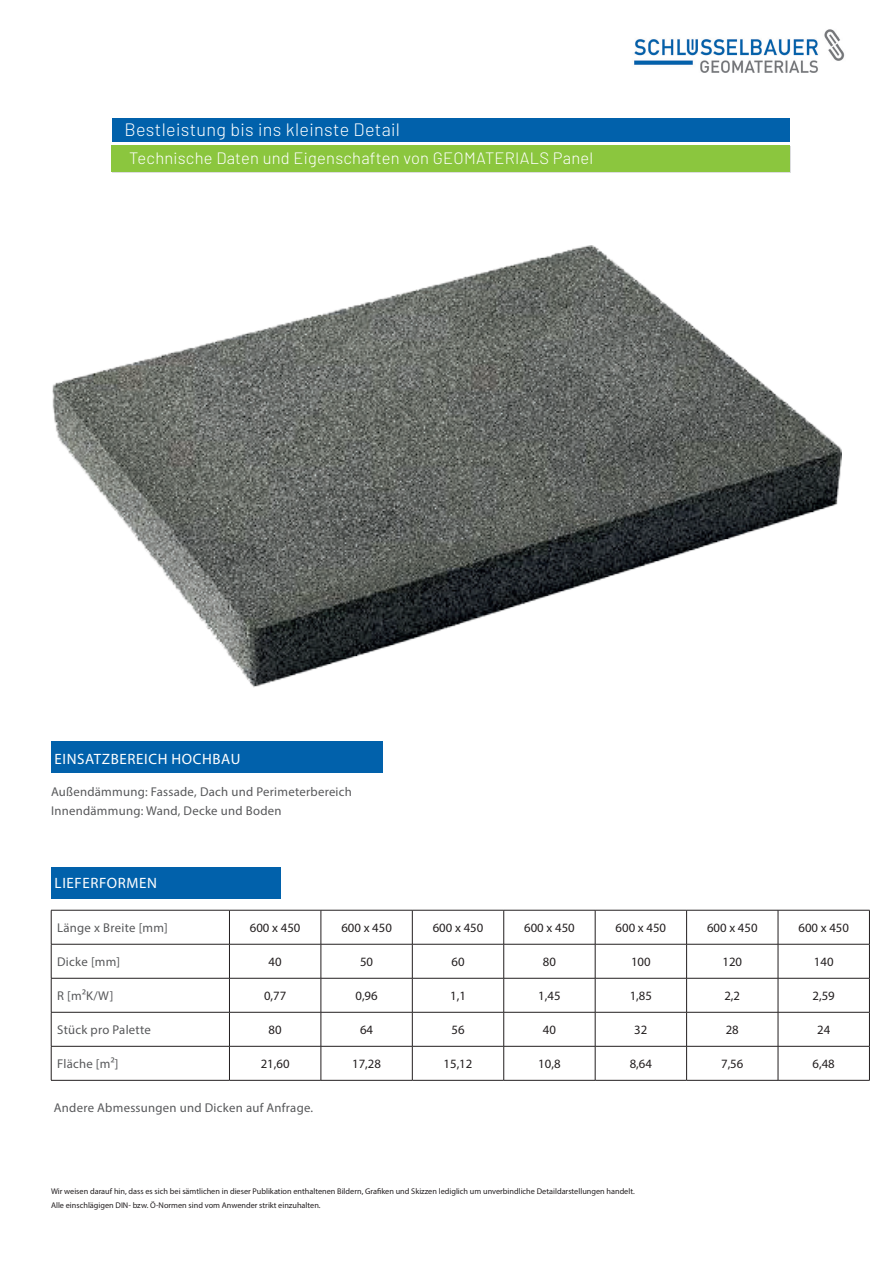
<style>
.page{position:relative;width:893px;height:1263px;background:#fff}
.page>*{position:absolute;margin:0;border:0;box-sizing:border-box;transform-origin:0 0}
.t1{font:300 18px "Barlow";letter-spacing:.02em;color:#fff}
.t2{font:300 16.5px "Barlow";letter-spacing:.015em;color:#fff}
.t3{font:15px "Myriad Pro";letter-spacing:.04em;color:#fff}
.t4{font:12.75px/18.8px "Myriad Pro";letter-spacing:.02em;color:#57585a}
.t5{font:12.75px "Myriad Pro";color:#231f20}
.t6{font:8.25px/13.5px "Myriad Pro";color:#231f20}
</style>
<div class="page">
<hr style="left:229px;top:910px;width:1px;height:34px;background:#231f20">
<hr style="left:321px;top:910px;width:1px;height:34px;background:#231f20">
<hr style="left:412px;top:910px;width:1px;height:34px;background:#231f20">
<hr style="left:503px;top:910px;width:1px;height:34px;background:#231f20">
<hr style="left:595px;top:910px;width:1px;height:34px;background:#231f20">
<hr style="left:686px;top:910px;width:1px;height:34px;background:#231f20">
<hr style="left:778px;top:910px;width:1px;height:34px;background:#231f20">
<hr style="left:869px;top:910px;width:1px;height:34px;background:#231f20">
<hr style="left:229px;top:944px;width:1px;height:34px;background:#231f20">
<hr style="left:321px;top:944px;width:1px;height:34px;background:#231f20">
<hr style="left:412px;top:944px;width:1px;height:34px;background:#231f20">
<hr style="left:503px;top:944px;width:1px;height:34px;background:#231f20">
<hr style="left:595px;top:944px;width:1px;height:34px;background:#231f20">
<hr style="left:686px;top:944px;width:1px;height:34px;background:#231f20">
<hr style="left:778px;top:944px;width:1px;height:34px;background:#231f20">
<hr style="left:869px;top:944px;width:1px;height:34px;background:#231f20">
<hr style="left:229px;top:978px;width:1px;height:34px;background:#231f20">
<hr style="left:321px;top:978px;width:1px;height:34px;background:#231f20">
<hr style="left:412px;top:978px;width:1px;height:34px;background:#231f20">
<hr style="left:503px;top:978px;width:1px;height:34px;background:#231f20">
<hr style="left:595px;top:978px;width:1px;height:34px;background:#231f20">
<hr style="left:686px;top:978px;width:1px;height:34px;background:#231f20">
<hr style="left:778px;top:978px;width:1px;height:34px;background:#231f20">
<hr style="left:869px;top:978px;width:1px;height:34px;background:#231f20">
<hr style="left:229px;top:1012px;width:1px;height:34px;background:#231f20">
<hr style="left:321px;top:1012px;width:1px;height:34px;background:#231f20">
<hr style="left:412px;top:1012px;width:1px;height:34px;background:#231f20">
<hr style="left:503px;top:1012px;width:1px;height:34px;background:#231f20">
<hr style="left:595px;top:1012px;width:1px;height:34px;background:#231f20">
<hr style="left:686px;top:1012px;width:1px;height:34px;background:#231f20">
<hr style="left:778px;top:1012px;width:1px;height:34px;background:#231f20">
<hr style="left:869px;top:1012px;width:1px;height:34px;background:#231f20">
<hr style="left:229px;top:1046px;width:1px;height:34px;background:#231f20">
<hr style="left:321px;top:1046px;width:1px;height:34px;background:#231f20">
<hr style="left:412px;top:1046px;width:1px;height:34px;background:#231f20">
<hr style="left:503px;top:1046px;width:1px;height:34px;background:#231f20">
<hr style="left:595px;top:1046px;width:1px;height:34px;background:#231f20">
<hr style="left:686px;top:1046px;width:1px;height:34px;background:#231f20">
<hr style="left:778px;top:1046px;width:1px;height:34px;background:#231f20">
<hr style="left:869px;top:1046px;width:1px;height:34px;background:#231f20">
<hr style="left:229px;top:1080px;width:92px;height:1px;background:#231f20">
<hr style="left:321px;top:1080px;width:91px;height:1px;background:#231f20">
<hr style="left:412px;top:1080px;width:92px;height:1px;background:#231f20">
<hr style="left:504px;top:1080px;width:91px;height:1px;background:#231f20">
<hr style="left:595px;top:1080px;width:92px;height:1px;background:#231f20">
<hr style="left:687px;top:1080px;width:91px;height:1px;background:#231f20">
<hr style="left:778px;top:1080px;width:92px;height:1px;background:#231f20">
<hr style="left:51px;top:910px;width:178px;height:1px;background:#231f20">
<hr style="left:51px;top:910px;width:1px;height:34px;background:#231f20">
<hr style="left:51px;top:944px;width:178px;height:1px;background:#231f20">
<hr style="left:51px;top:944px;width:1px;height:34px;background:#231f20">
<hr style="left:51px;top:978px;width:178px;height:1px;background:#231f20">
<hr style="left:51px;top:978px;width:1px;height:34px;background:#231f20">
<hr style="left:51px;top:1012px;width:178px;height:1px;background:#231f20">
<hr style="left:51px;top:1012px;width:1px;height:34px;background:#231f20">
<hr style="left:229px;top:1046px;width:92px;height:1px;background:#231f20">
<hr style="left:321px;top:1046px;width:91px;height:1px;background:#231f20">
<hr style="left:412px;top:1046px;width:92px;height:1px;background:#231f20">
<hr style="left:504px;top:1046px;width:91px;height:1px;background:#231f20">
<hr style="left:595px;top:1046px;width:92px;height:1px;background:#231f20">
<hr style="left:687px;top:1046px;width:91px;height:1px;background:#231f20">
<hr style="left:778px;top:1046px;width:92px;height:1px;background:#231f20">
<hr style="left:51px;top:1046px;width:178px;height:1px;background:#231f20">
<hr style="left:51px;top:1046px;width:1px;height:34px;background:#231f20">
<hr style="left:51px;top:1080px;width:178px;height:1px;background:#231f20">
<hr style="left:229px;top:910px;width:92px;height:1px;background:#231f20">
<hr style="left:321px;top:910px;width:91px;height:1px;background:#231f20">
<hr style="left:412px;top:910px;width:92px;height:1px;background:#231f20">
<hr style="left:504px;top:910px;width:91px;height:1px;background:#231f20">
<hr style="left:595px;top:910px;width:92px;height:1px;background:#231f20">
<hr style="left:687px;top:910px;width:91px;height:1px;background:#231f20">
<hr style="left:778px;top:910px;width:92px;height:1px;background:#231f20">
<hr style="left:229px;top:944px;width:92px;height:1px;background:#231f20">
<hr style="left:321px;top:944px;width:91px;height:1px;background:#231f20">
<hr style="left:412px;top:944px;width:92px;height:1px;background:#231f20">
<hr style="left:504px;top:944px;width:91px;height:1px;background:#231f20">
<hr style="left:595px;top:944px;width:92px;height:1px;background:#231f20">
<hr style="left:687px;top:944px;width:91px;height:1px;background:#231f20">
<hr style="left:778px;top:944px;width:92px;height:1px;background:#231f20">
<hr style="left:229px;top:978px;width:92px;height:1px;background:#231f20">
<hr style="left:321px;top:978px;width:91px;height:1px;background:#231f20">
<hr style="left:412px;top:978px;width:92px;height:1px;background:#231f20">
<hr style="left:504px;top:978px;width:91px;height:1px;background:#231f20">
<hr style="left:595px;top:978px;width:92px;height:1px;background:#231f20">
<hr style="left:687px;top:978px;width:91px;height:1px;background:#231f20">
<hr style="left:778px;top:978px;width:92px;height:1px;background:#231f20">
<hr style="left:229px;top:1012px;width:92px;height:1px;background:#231f20">
<hr style="left:321px;top:1012px;width:91px;height:1px;background:#231f20">
<hr style="left:412px;top:1012px;width:92px;height:1px;background:#231f20">
<hr style="left:504px;top:1012px;width:91px;height:1px;background:#231f20">
<hr style="left:595px;top:1012px;width:92px;height:1px;background:#231f20">
<hr style="left:687px;top:1012px;width:91px;height:1px;background:#231f20">
<hr style="left:778px;top:1012px;width:92px;height:1px;background:#231f20">
<img style="left:52px;top:246px;width:790px;height:442px">
<div style="left:51px;top:867px;width:230px;height:32px;background:#0161ab"></div>
<div style="left:51px;top:741px;width:332px;height:32px;background:#0161ab"></div>
<div style="left:113px;top:118px;width:677px;height:24px;background:#0161ab"></div>
<img style="left:634px;top:29px;width:211px;height:44px">
<div style="left:112px;top:146px;width:678px;height:26px;background:#8bc63e"></div>
<div style="left:112px;top:145px;width:678px;height:26px;background:#8bc63e"></div>
<h1 class="t1" style="left:124px;top:118px;width:277px">Bestleistung bis ins kleinste Detail</h1>
<h2 class="t2" style="left:129px;top:148px;width:466px">Technische Daten und Eigenschaften von GEOMATERIALS Panel</h2>
<h3 class="t3" style="left:55px;top:749px;width:187px">EINSATZBEREICH HOCHBAU</h3>
<h3 class="t4" style="left:51px;top:782px;width:302px">Außendämmung: Fassade, Dach und Perimeterbereich<br>Innendämmung: Wand, Decke und Boden</h3>
<h3 class="t3" style="left:55px;top:874px;width:104px">LIEFERFORMEN</h3>
<h3 class="t4" style="left:57px;top:918px;width:112px">Länge x Breite [mm]</h3>
<h3 class="t5" style="left:250px;top:920px;width:52px">600 x 450</h3>
<h3 class="t5" style="left:341px;top:920px;width:52px">600 x 450</h3>
<h3 class="t5" style="left:433px;top:920px;width:52px">600 x 450</h3>
<h3 class="t5" style="left:524px;top:920px;width:52px">600 x 450</h3>
<h3 class="t5" style="left:616px;top:920px;width:52px">600 x 450</h3>
<h3 class="t5" style="left:707px;top:920px;width:52px">600 x 450</h3>
<h3 class="t5" style="left:798px;top:920px;width:52px">600 x 450</h3>
<h3 class="t4" style="left:57px;top:952px;width:65px">Dicke [mm]</h3>
<h3 class="t5" style="left:269px;top:954px;width:15px">40</h3>
<h3 class="t5" style="left:360px;top:954px;width:15px">50</h3>
<h3 class="t5" style="left:451px;top:954px;width:15px">60</h3>
<h3 class="t5" style="left:543px;top:954px;width:15px">80</h3>
<h3 class="t5" style="left:631px;top:954px;width:21px">100</h3>
<h3 class="t5" style="left:722px;top:954px;width:21px">120</h3>
<h3 class="t5" style="left:814px;top:954px;width:21px">140</h3>
<h3 class="t4" style="left:57px;top:986px;width:58px">R [m²K/W]</h3>
<h3 class="t5" style="left:264px;top:988px;width:24px">0,77</h3>
<h3 class="t5" style="left:355px;top:988px;width:24px">0,96</h3>
<h3 class="t5" style="left:450px;top:988px;width:17px">1,1</h3>
<h3 class="t5" style="left:538px;top:988px;width:24px">1,45</h3>
<h3 class="t5" style="left:630px;top:988px;width:24px">1,85</h3>
<h3 class="t5" style="left:724px;top:988px;width:17px">2,2</h3>
<h3 class="t5" style="left:812px;top:988px;width:24px">2,59</h3>
<h3 class="t4" style="left:57px;top:1020px;width:95px">Stück pro Palette</h3>
<h3 class="t5" style="left:269px;top:1022px;width:15px">80</h3>
<h3 class="t5" style="left:360px;top:1022px;width:15px">64</h3>
<h3 class="t5" style="left:451px;top:1022px;width:15px">56</h3>
<h3 class="t5" style="left:543px;top:1022px;width:15px">40</h3>
<h3 class="t5" style="left:634px;top:1022px;width:15px">32</h3>
<h3 class="t5" style="left:726px;top:1022px;width:15px">28</h3>
<h3 class="t5" style="left:817px;top:1022px;width:15px">24</h3>
<h3 class="t4" style="left:57px;top:1054px;width:63px">Fläche [m²]</h3>
<h3 class="t5" style="left:261px;top:1056px;width:30px">21,60</h3>
<h3 class="t5" style="left:352px;top:1056px;width:30px">17,28</h3>
<h3 class="t5" style="left:444px;top:1056px;width:30px">15,12</h3>
<h3 class="t5" style="left:538px;top:1056px;width:24px">10,8</h3>
<h3 class="t5" style="left:630px;top:1056px;width:24px">8,64</h3>
<h3 class="t5" style="left:721px;top:1056px;width:24px">7,56</h3>
<h3 class="t5" style="left:812px;top:1056px;width:24px">6,48</h3>
<h3 class="t4" style="left:54px;top:1098px;width:261px">Andere Abmessungen und Dicken auf Anfrage.</h3>
<p class="t6" style="left:51px;top:1185px;width:585px">Wir weisen darauf hin, dass es sich bei sämtlichen in dieser Publikation enthaltenen Bildern, Grafiken und Skizzen lediglich um unverbindliche Detaildarstellungen handelt.<br>Alle einschlägigen DIN- bzw. Ö-Normen sind vom Anwender strikt einzuhalten.</p>
</div>
